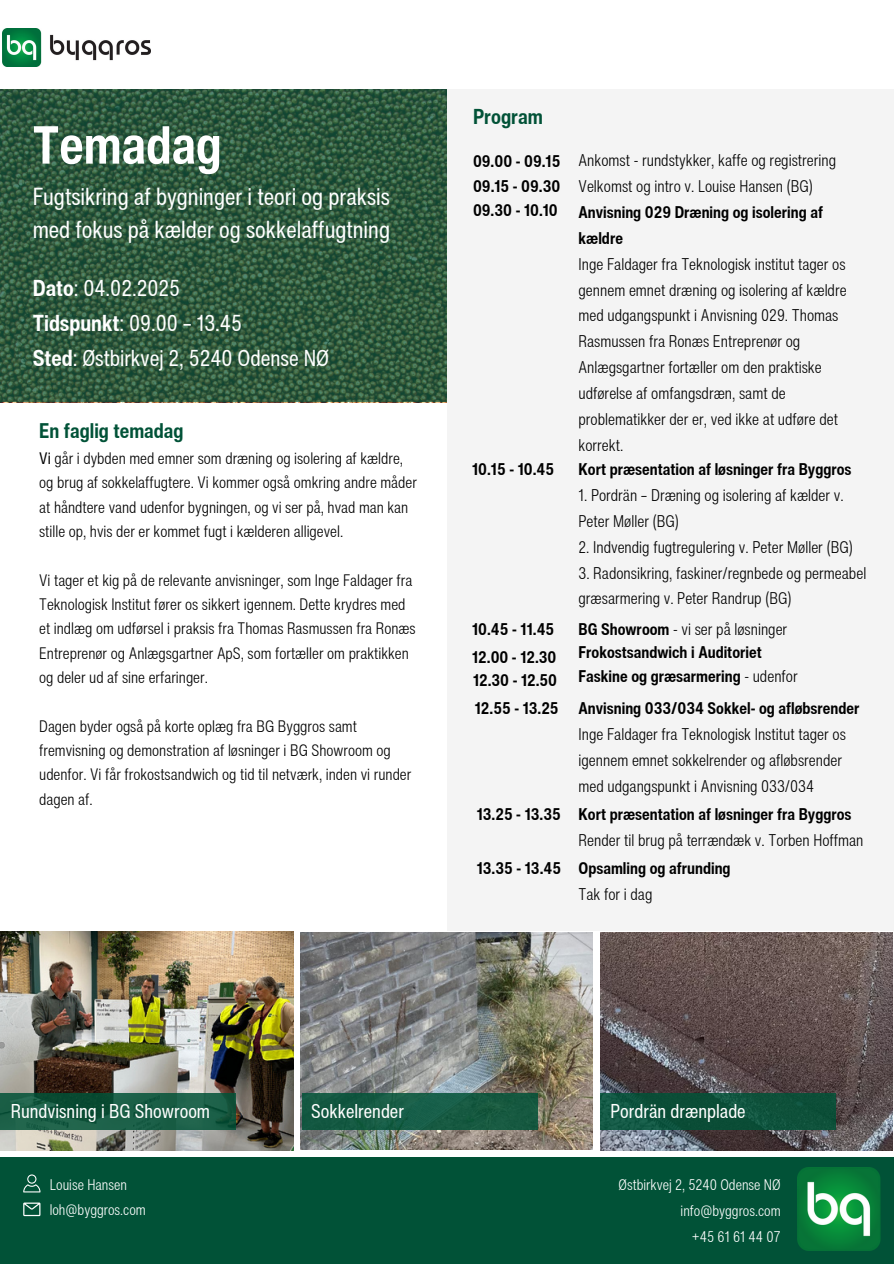
<style>
.page{position:relative;width:894px;height:1264px;background:#fff}
.page>*{position:absolute;margin:0;border:0;box-sizing:border-box;transform-origin:0 0}
.t1{font:700 condensed 52.5px "Helvetica Now Text";color:#fff}
.t2{font:condensed 24px/32.7px "Helvetica Now Text";color:#fff}
.t3{font:condensed 22.5px/34.8px "Helvetica Now Text";color:#fff}
.t4{font:700 condensed 21px "Helvetica Now Text";color:#015237}
.t5{font:700 condensed 20.7px "Helvetica Now Text";color:#015237}
.t6{font:condensed 19.5px "Helvetica Now Text";color:#fff}
.t7{font:300 condensed 16.5px/25.8px "Helvetica Now Text";color:#000}
.t8{font:700 condensed 16.5px/24.8px "Helvetica Now Text";color:#000}
.t9{font:300 condensed 16.2px/24.3px "Helvetica Now Text";color:#000}
.t10{font:300 condensed 15px "Helvetica Now Text";color:#fff}
.s1{font-weight:700}
.s2{font-weight:400}
.s3{font-weight:300}
</style>
<div class="page">
<svg style="left:0;top:89px;width:446px;height:313px;background:#305a3e"></svg>
<img style="left:3px;top:29px;width:147px;height:38px">
<img style="left:0;top:931px;width:294px;height:219px">
<svg style="left:0;top:1093px;width:236px;height:36px;background:#175a42"></svg>
<div style="left:446px;top:89px;width:447px;height:842px;background:#f4f4f4"></div>
<img style="left:300px;top:932px;width:292px;height:217px">
<div style="left:302px;top:1093px;width:235px;height:36px;background:#165a42"></div>
<img style="left:600px;top:932px;width:291px;height:218px">
<div style="left:599px;top:1093px;width:236px;height:36px;background:linear-gradient(to right,#105540,#0c4e37)"></div>
<div style="left:0;top:1157px;width:893px;height:106px;background:#015237"></div>
<svg style="left:23px;top:1202px;width:17px;height:13px"></svg>
<svg style="left:23px;top:1174px;width:17px;height:18px"></svg>
<img style="left:797px;top:1167px;width:84px;height:83px">
<p class="t1" style="left:33px;top:105px;width:190px">Temadag</p>
<p class="t2" style="left:33px;top:180px;width:359px">Fugtsikring af bygninger i teori og praksis med fokus på kælder og sokkelaffugtning</p>
<h3 class="t3" style="left:33px;top:270px;width:298px"><span class="s1">Dato</span>: 04.02.2025<br><span class="s1">Tidspunkt</span>: 09.00 – 13.45<br><span class="s1">Sted</span>: Østbirkvej 2, 5240 Odense NØ</h3>
<h1 class="t5" style="left:39px;top:415px;width:146px">En faglig temadag</h1>
<h2 class="t9" style="left:39px;top:445px;width:379px"><span class="s2">Vi</span> går i dybden med emner som dræning og isolering af kældre, og brug af sokkelaffugtere. Vi kommer også omkring andre måder at håndtere vand udenfor bygningen, og vi ser på, hvad man kan stille op, hvis der er kommet fugt i kælderen alligevel.</h2>
<h2 class="t9" style="left:39px;top:567px;width:378px">Vi tager et kig på de relevante anvisninger, som Inge Faldager fra Teknologisk Institut fører os sikkert igennem. Dette krydres med et indlæg om udførsel i praksis fra Thomas Rasmussen fra Ronæs Entreprenør og Anlægsgartner ApS, som fortæller om praktikken og deler ud af sine erfaringer.</h2>
<p class="t9" style="left:39px;top:713px;width:373px">Dagen byder også på korte oplæg fra BG Byggros samt fremvisning og demonstration af løsninger i BG Showroom og udenfor. Vi får frokostsandwich og tid til netværk, inden vi runder dagen af.</p>
<p class="t4" style="left:473px;top:101px;width:71px">Program</p>
<h5 class="t8" style="left:473px;top:148px;width:89px;text-align:justify">09.00 - 09.15<br>09.15 - 09.30<br>09.30 - 10.10</h5>
<p class="t7" style="left:578px;top:147px;width:259px">Ankomst - rundstykker, kaffe og registrering</p>
<p class="t7" style="left:578px;top:173px;width:236px">Velkomst og intro v. Louise Hansen (BG)</p>
<p class="t8" style="left:578px;top:199px;width:246px;line-height:25.8px">Anvisning 029 Dræning og isolering af kældre</p>
<p class="t7" style="left:578px;top:250px;width:269px">Inge Faldager fra Teknologisk institut tager os gennem emnet dræning og isolering af kældre med udgangspunkt i Anvisning 029. Thomas Rasmussen fra Ronæs Entreprenør og Anlægsgartner fortæller om den praktiske udførelse af omfangsdræn, samt de problematikker der er, ved ikke at udføre det korrekt.</p>
<h5 class="t8" style="left:472px;top:456px;width:83px">10.15 - 10.45</h5>
<h5 class="t8" style="left:578px;top:456px;width:274px">Kort præsentation af løsninger fra Byggros</h5>
<h5 class="t7" style="left:578px;top:482px;width:267px">1. Pordrän – Dræning og isolering af kælder v.<br>Peter Møller (BG)</h5>
<h5 class="t7" style="left:578px;top:533px;width:276px">2. Indvendig fugtregulering v. Peter Møller (BG)</h5>
<h5 class="t7" style="left:578px;top:559px;width:289px">3. Radonsikring, faskiner/regnbede og permeabel græsarmering v. Peter Randrup (BG)</h5>
<h5 class="t8" style="left:472px;top:616px;width:84px">10.45 - 11.45</h5>
<p class="t7" style="left:578px;top:616px;width:210px"><span class="s1">BG Showroom</span> - vi ser på løsninger</p>
<p class="t8" style="left:472px;top:644px;width:86px">12.00 - 12.30</p>
<p class="t8" style="left:578px;top:639px;width:185px">Frokostsandwich i Auditoriet</p>
<p class="t8" style="left:473px;top:667px;width:86px">12.30 - 12.50</p>
<p class="t8" style="left:578px;top:663px;width:221px">Faskine og græsarmering <span class="s3">- udenfor</span></p>
<p class="t8" style="left:474px;top:695px;width:85px">12.55 - 13.25</p>
<p class="t8" style="left:578px;top:695px;width:282px">Anvisning 033/034 Sokkel- og afløbsrender</p>
<h4 class="t7" style="left:578px;top:720px;width:269px">Inge Faldager fra Teknologisk Institut tager os igennem emnet sokkelrender og afløbsrender med udgangspunkt i Anvisning 033/034</h4>
<p class="t8" style="left:476px;top:801px;width:85px">13.25 - 13.35</p>
<p class="t8" style="left:476px;top:855px;width:86px">13.35 - 13.45</p>
<p class="t8" style="left:578px;top:801px;width:274px">Kort præsentation af løsninger fra Byggros</p>
<p class="t7" style="left:578px;top:827px;width:286px">Render til brug på terrændæk v. Torben Hoffman</p>
<h4 class="t8" style="left:578px;top:855px;width:153px">Opsamling og afrunding</h4>
<h4 class="t7" style="left:578px;top:880px;width:75px">Tak for i dag</h4>
<p class="t6" style="left:11px;top:1095px;width:201px">Rundvisning i BG Showroom</p>
<p class="t6" style="left:311px;top:1095px;width:94px">Sokkelrender</p>
<p class="t10" style="left:50px;top:1172px;width:79px">Louise Hansen</p>
<p class="t10" style="left:50px;top:1198px;width:98px">loh@byggros.com</p>
<p class="t6" style="left:610px;top:1095px;width:136px">Pordrän drænplade</p>
<p class="t10" style="left:618px;top:1172px;width:163px">Østbirkvej 2, 5240 Odense NØ</p>
<h5 class="t10" style="left:680px;top:1199px;width:102px">info@byggros.com</h5>
<h5 class="t10" style="left:691px;top:1225px;width:90px">+45 61 61 44 07</h5>
</div>
